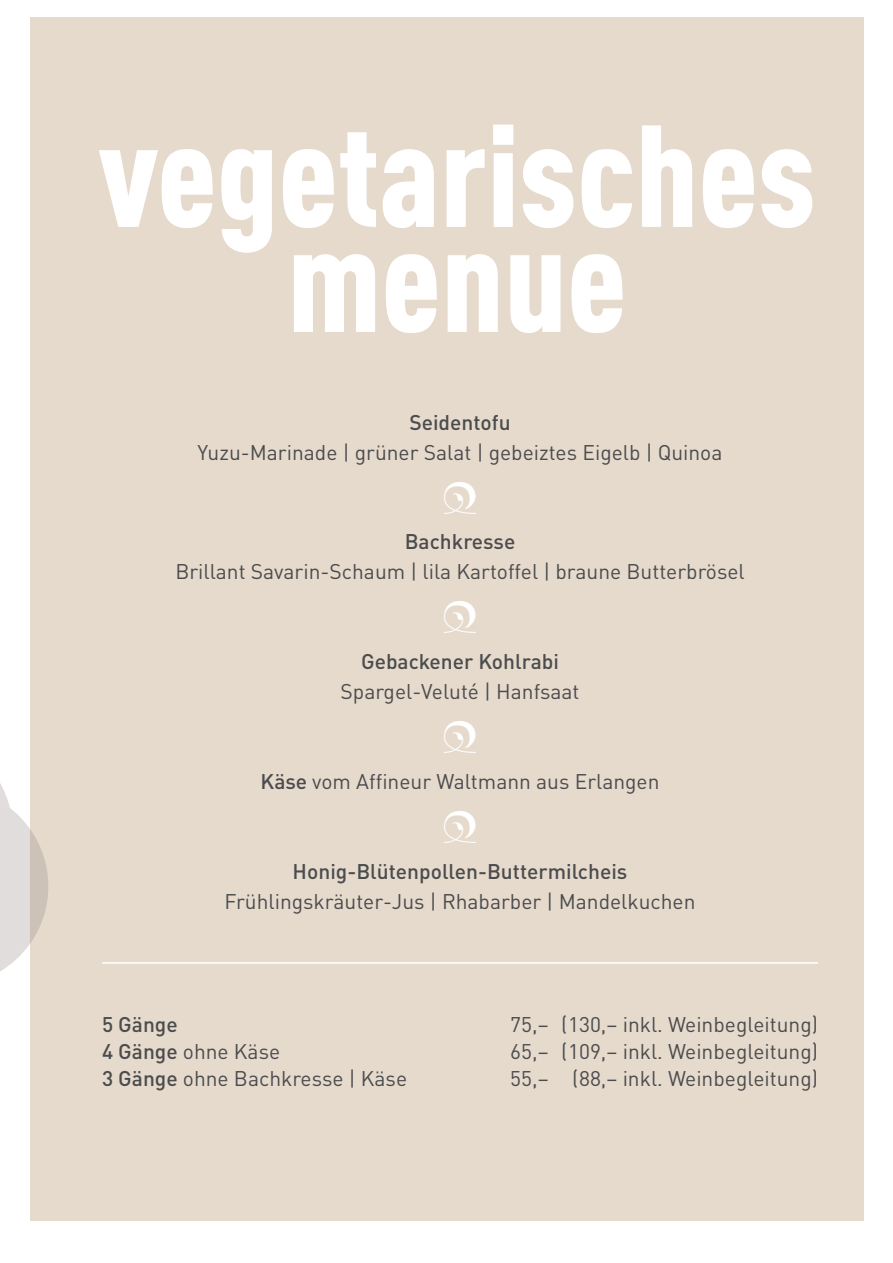
<style>
.page{position:relative;width:893px;height:1263px;background:#fff}
.page>*{position:absolute;margin:0;border:0;box-sizing:border-box;transform-origin:0 0}
.t1{font:900 condensed 142.5px/105px "DIN Pro";color:#fff;text-align:center}
.t2{font:21px "DIN Pro";color:#4b4c4d}
.t3{font:500 21px "DIN Pro";color:#4b4c4d}
.s1{font-weight:500}
</style>
<div class="page">
<div style="left:30px;top:18px;width:833px;height:1203px;background:#e6dacd"></div>
<svg style="left:0;top:783px;width:48px;height:188px"></svg>
<hr style="left:102px;top:962px;width:716px;height:2px;background:#fff">
<h1 class="t1" style="left:98px;top:110px;width:719px">vegetarisches menue</h1>
<p class="t3" style="left:409px;top:405px;width:103px">Seidentofu</p>
<p class="t2" style="left:198px;top:435px;width:526px">Yuzu-Marinade | grüner Salat | gebeiztes Eigelb | Quinoa</p>
<p class="t3" style="left:405px;top:525px;width:112px">Bachkresse</p>
<p class="t2" style="left:175px;top:555px;width:571px">Brillant Savarin-Schaum | lila Kartoffel | braune Butterbrösel</p>
<p class="t3" style="left:361px;top:644px;width:199px">Gebackener Kohlrabi</p>
<p class="t2" style="left:341px;top:675px;width:240px">Spargel-Veluté | Hanfsaat</p>
<p class="t2" style="left:261px;top:765px;width:401px"><span class="s1">Käse</span> vom Affineur Waltmann aus Erlangen</p>
<p class="t3" style="left:293px;top:854px;width:336px">Honig-Blütenpollen-Buttermilcheis</p>
<p class="t2" style="left:225px;top:885px;width:472px">Frühlingskräuter-Jus | Rhabarber | Mandelkuchen</p>
<p class="t3" style="left:102px;top:1008px;width:77px">5 Gänge</p>
<p class="t2" style="left:510px;top:1008px;width:309px">75,– (130,– inkl. Weinbegleitung)</p>
<p class="t2" style="left:102px;top:1035px;width:180px"><span class="s1">4 Gänge</span> ohne Käse</p>
<p class="t2" style="left:510px;top:1035px;width:309px">65,– (109,– inkl. Weinbegleitung)</p>
<p class="t2" style="left:102px;top:1062px;width:307px"><span class="s1">3 Gänge</span> ohne Bachkresse | Käse</p>
<p class="t2" style="left:510px;top:1062px;width:309px">55,– (88,– inkl. Weinbegleitung)</p>
</div>
